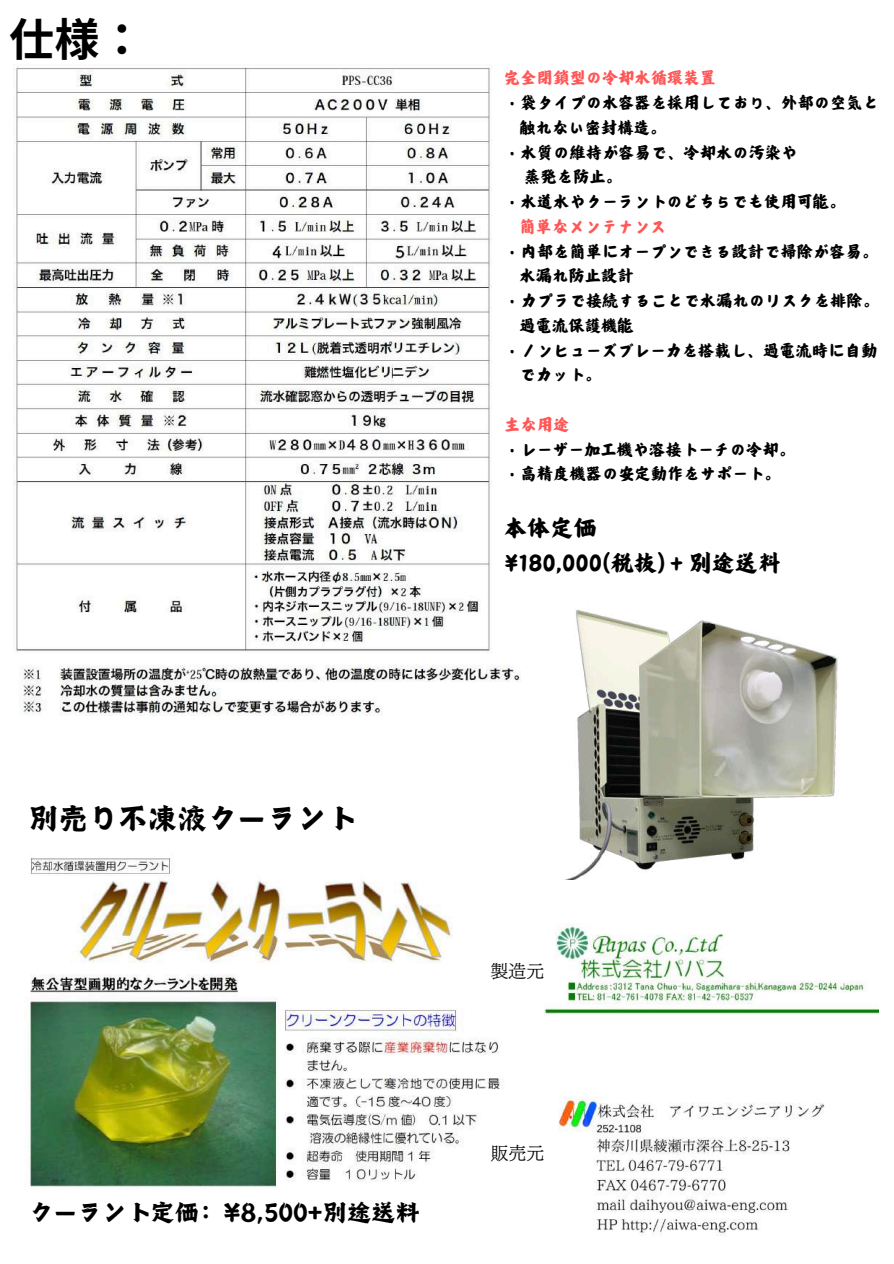
<style>
.page{position:relative;width:894px;height:1264px;background:#fff}
.page>*{position:absolute;margin:0;border:0;box-sizing:border-box;transform-origin:0 0}
.t1{font:700 45px "Noto Sans JP";color:#000}
.t2{font:33px "Canva Chivalrous Person JP";color:#000}
.t3{font:27px "Canva Chivalrous Person JP";color:#000}
.t4{font:25.65px/34.8px "Canva Champion JP";color:#000}
.t5{font:18.15px/24.8px "Canva Champion JP";color:#000}
.t6{font:18.15px "Canva Champion JP";color:#ff5757}
.t7{font:18px "UD Mincho Pr 6 N L";color:#000}
</style>
<div class="page">
<img style="left:29px;top:857px;width:474px;height:331px">
<img style="left:558px;top:1096px;width:267px;height:140px">
<img style="left:544px;top:923px;width:334px;height:92px">
<img style="left:567px;top:610px;width:272px;height:269px">
<img style="left:13px;top:66px;width:508px;height:649px">
<h1 class="t1" style="left:9px;top:4px;width:137px">仕様：</h1>
<p class="t6" style="left:504px;top:68px;width:213px">完全閉鎖型の冷却水循環装置</p>
<p class="t5" style="left:504px;top:89px;width:376px">・袋タイプの水容器を採用しており、外部の空気と</p>
<p class="t5" style="left:519px;top:114px;width:148px">触れない密封構造。</p>
<p class="t5" style="left:504px;top:139px;width:295px">・水質の維持が容易で、冷却水の汚染や</p>
<p class="t5" style="left:524px;top:164px;width:99px">蒸発を防止。</p>
<p class="t5" style="left:504px;top:188px;width:343px">・水道水やクーラントのどちらでも使用可能。</p>
<p class="t6" style="left:519px;top:216px;width:148px">簡単なメンテナンス</p>
<p class="t5" style="left:504px;top:238px;width:375px">・内部を簡単にオープンできる設計で掃除が容易。</p>
<p class="t5" style="left:519px;top:263px;width:115px">水漏れ防止設計</p>
<p class="t5" style="left:504px;top:287px;width:376px">・カプラで接続することで水漏れのリスクを排除。</p>
<p class="t5" style="left:519px;top:312px;width:115px">過電流保護機能</p>
<p class="t5" style="left:504px;top:337px;width:374px">・ノンヒューズブレーカを搭載し、過電流時に自動</p>
<p class="t5" style="left:519px;top:362px;width:83px">でカット。</p>
<p class="t6" style="left:504px;top:414px;width:67px">主な用途</p>
<p class="t5" style="left:504px;top:436px;width:292px">・レーザー加工機や溶接トーチの冷却。・高精度機器の安定動作をサポート。</p>
<h3 class="t4" style="left:504px;top:509px;width:278px">本体定価<br>¥180,000(税抜)＋別途送料</h3>
<h2 class="t2" style="left:29px;top:802px;width:328px">別売り不凍液クーラント</h2>
<h3 class="t3" style="left:29px;top:1198px;width:392px">クーラント定価：¥8,500+別途送料</h3>
<p class="t7" style="left:490px;top:961px;width:55px">製造元</p>
<p class="t7" style="left:490px;top:1144px;width:55px">販売元</p>
</div>
